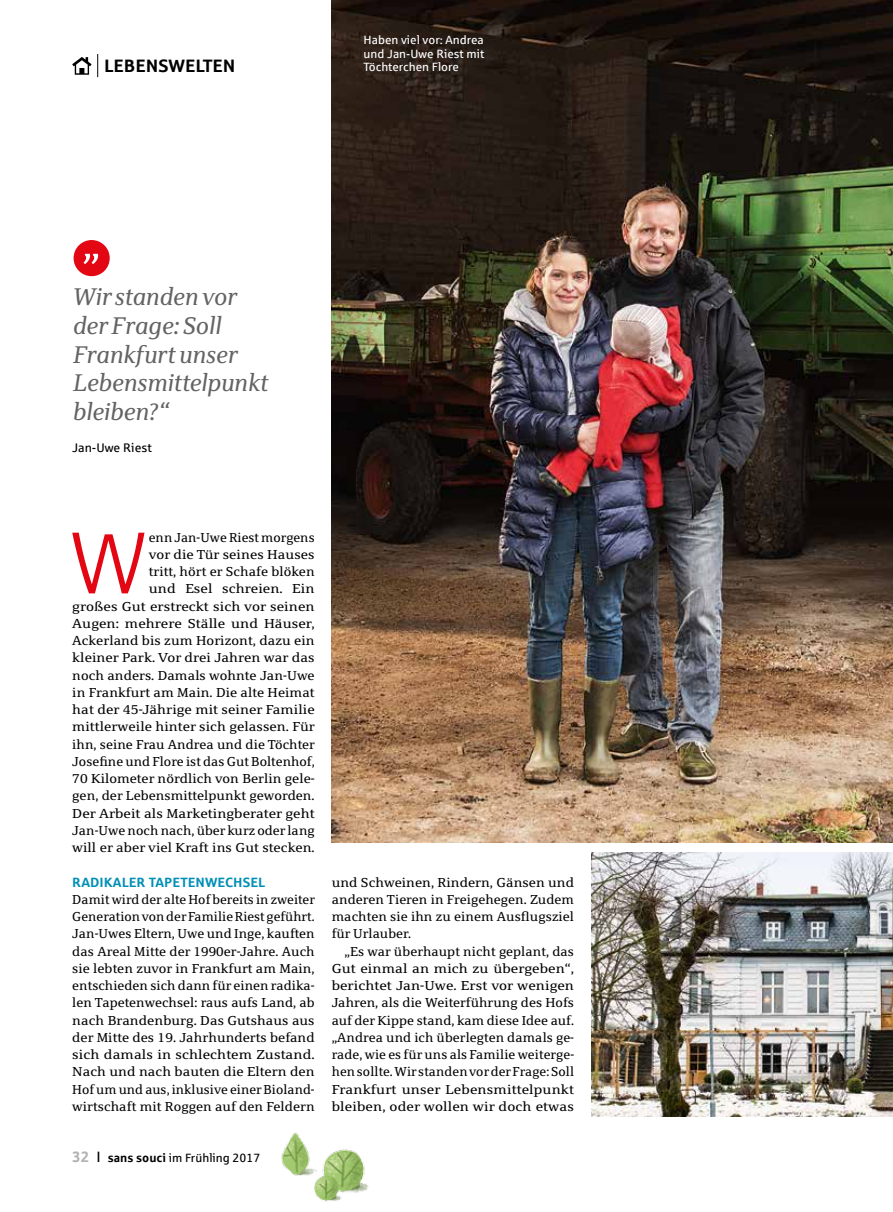
<style>
.page{position:relative;width:893px;height:1212px;background:#fff}
.page>*{position:absolute;margin:0;border:0;box-sizing:border-box;transform-origin:0 0}
.t1{font:87.45px "Sparkasse Lt";color:#e30613}
.t2{font:italic 24px/28.8px "Sparkasse Serif";letter-spacing:-.01em;color:#646363}
.t3{font:700 18px "Sparkasse Rg";color:#000}
.t4{font:700 13.5px "Sparkasse Rg";letter-spacing:.005em;color:#008fb6}
.t5{font:12.9px/17.2px "Sparkasse Serif";letter-spacing:.005em;color:#000;text-align:justify}
.t6{font:12.9px/17.2px "Sparkasse Serif";letter-spacing:.005em;color:#000;text-align:justify;scale:1.04 1}
.t7{font:12.45px "Sparkasse Rg";color:#000}
.t8{font:12px/13.5px "Sparkasse Rg";color:#fff;text-align:justify}
.t9{font:12px "Sparkasse Rg";color:#000}
.s1{font-weight:700;font-size:15px;color:#b3b2b2}
.s2{font-size:15px}
.s3{font-weight:700}
</style>
<div class="page">
<svg style="left:72px;top:54px;width:26px;height:23px"></svg>
<img style="left:591px;top:852px;width:302px;height:264px">
<img style="left:281px;top:1132px;width:88px;height:70px">
<div style="left:74px;top:240px;width:36px;height:36px;background:#e30613;border-radius:50%"></div>
<svg style="left:84px;top:254px;width:14px;height:10px"></svg>
<img style="left:332px;top:0;width:561px;height:843px">
<h3 class="t3" style="left:104px;top:54px;width:133px">LEBENSWELTEN</h3>
<p class="t8" style="left:364px;top:33px;width:122px">Haben viel vor: Andrea und Jan-Uwe Riest mit Töchterchen Flore</p>
<h2 class="t2" style="left:72px;top:282px;width:197px">Wir standen vor der Frage: Soll<br>Frankfurt unser<br>Lebensmittelpunkt bleiben?“</h2>
<p class="t7" style="left:72px;top:440px;width:81px">Jan-Uwe Riest</p>
<p class="t5" style="left:72px;top:528px;width:244px;text-align:right">enn Jan-Uwe Riest morgens<br>vor die Tür seines Hauses<br>tritt, hört er Schafe blöken<br>und Esel schreien. Ein<br>großes Gut erstreckt sich vor seinen Augen: mehrere Ställe und Häuser, Ackerland bis zum Horizont, dazu ein kleiner Park. Vor drei Jahren war das noch anders. Damals wohnte Jan-Uwe in Frankfurt am Main. Die alte Heimat hat der 45-Jährige mit seiner Familie mittlerweile hinter sich gelassen. Für ihn, seine Frau Andrea und die Töchter Josefine und Flore ist das Gut Boltenhof, 70 Kilometer nördlich von Berlin gele&shy;gen, der Lebensmittelpunkt geworden.<br>Der Arbeit als Marketingberater geht Jan-Uwe noch nach, über kurz oder lang will er aber viel Kraft ins Gut stecken.</p>
<p class="t4" style="left:72px;top:873px;width:195px">RADIKALER TAPETENWECHSEL</p>
<p class="t5" style="left:72px;top:890px;width:244px">Damit wird der alte Hof bereits in zweiter Generation von der Familie Riest geführt.<br>Jan-Uwes Eltern, Uwe und Inge, kauften das Areal Mitte der 1990er-Jahre. Auch sie lebten zuvor in Frankfurt am Main, entschieden sich dann für einen radika&shy;len Tapetenwechsel: raus aufs Land, ab nach Brandenburg. Das Gutshaus aus der Mitte des 19. Jahrhunderts befand sich damals in schlechtem Zustand.<br>Nach und nach bauten die Eltern den Hof um und aus, inklusive einer Bioland&shy;wirtschaft mit Roggen auf den Feldern</p>
<h1 class="t1" style="left:72px;top:511px;width:75px">W</h1>
<p class="t9" style="left:72px;top:1150px;width:189px"><span class="s1">32</span> <span class="s2">I</span> <span class="s3">sans souci</span> im Frühling 2017</p>
<p class="t6" style="left:332px;top:873px;width:235px">und Schweinen, Rindern, Gänsen und anderen Tieren in Freigehegen. Zudem machten sie ihn zu einem Ausflugsziel für Urlauber.</p>
<p class="t5" style="left:332px;top:942px;width:244px;text-indent:13px">„Es war überhaupt nicht geplant, das Gut einmal an mich zu übergeben“, berichtet Jan-Uwe. Erst vor wenigen Jahren, als die Weiterführung des Hofs auf der Kippe stand, kam diese Idee auf. „Andrea und ich überlegten damals ge&shy;rade, wie es für uns als Familie weiterge&shy;hen sollte. Wir standen vor der Frage: Soll Frankfurt unser Lebensmittelpunkt bleiben, oder wollen wir doch etwas</p>
</div>
